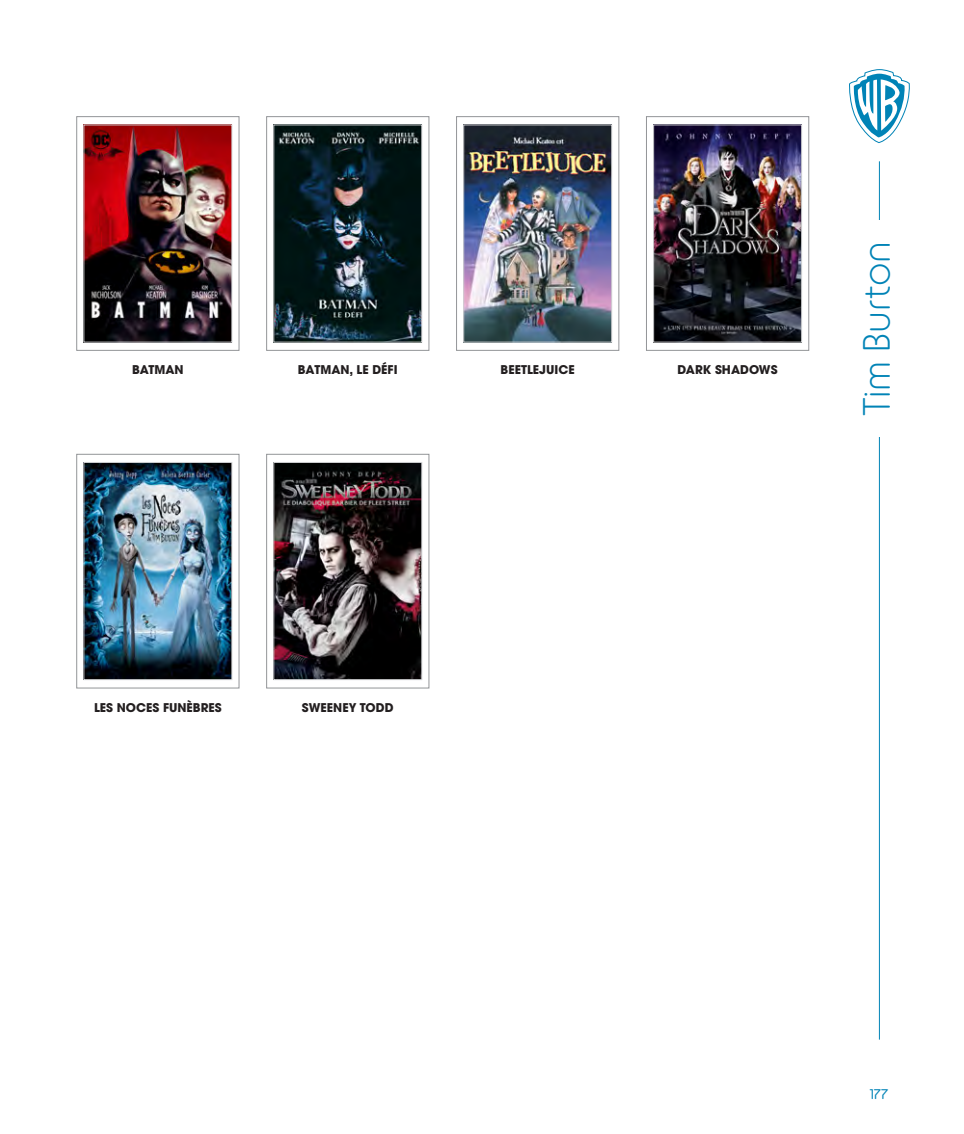
<style>
.page{position:relative;width:964px;height:1134px;background:#fff}
.page>*{position:absolute;margin:0;border:0;box-sizing:border-box;transform-origin:0 0}
.t1{font:38px "BC Alphapipe L";color:#0083b6}
.t2{font:14px "BC Alphapipe RB";color:#0083b6}
.t3{font:700 12px "ITC Avant Garde Pro";color:#231f20}
</style>
<div class="page">
<hr style="left:879px;top:161px;width:1px;height:878px;background:#0083b6">
<svg style="left:849px;top:69px;width:61px;height:74px"></svg>
<div style="left:76px;top:454px;width:163px;height:234px;background:#fff;border:1px solid #939598"></div>
<img style="left:86px;top:464px;width:144px;height:214px">
<div style="left:84px;top:462px;width:148px;height:218px;border:1px solid #d1d2d4"></div>
<div style="left:266px;top:454px;width:163px;height:234px;background:#fff;border:1px solid #939598"></div>
<img style="left:276px;top:464px;width:144px;height:214px">
<div style="left:274px;top:462px;width:148px;height:218px;border:1px solid #d1d2d4"></div>
<svg style="left:76px;top:116px;width:163px;height:235px"></svg>
<img style="left:86px;top:127px;width:144px;height:213px">
<svg style="left:266px;top:116px;width:163px;height:235px"></svg>
<img style="left:276px;top:127px;width:144px;height:213px">
<div style="left:456px;top:116px;width:163px;height:235px;background:#fff;border:1px solid #939598"></div>
<img style="left:465px;top:127px;width:145px;height:213px">
<div style="left:463px;top:125px;width:149px;height:217px;border:1px solid #d1d2d4"></div>
<div style="left:646px;top:116px;width:163px;height:235px;background:#fff;border:1px solid #939598"></div>
<img style="left:655px;top:127px;width:145px;height:213px">
<div style="left:653px;top:125px;width:149px;height:217px;border:1px solid #d1d2d4"></div>
<p class="t3" style="left:132px;top:361px;width:53px">BATMAN</p>
<p class="t3" style="left:298px;top:361px;width:101px">BATMAN, LE DÉFI</p>
<p class="t3" style="left:501px;top:361px;width:76px">BEETLEJUICE</p>
<p class="t3" style="left:678px;top:361px;width:101px">DARK SHADOWS</p>
<p class="t1" style="left:853px;top:416px;width:176px;rotate:-90deg">Tim Burton</p>
<p class="t3" style="left:94px;top:699px;width:129px">LES NOCES FUNÈBRES</p>
<p class="t3" style="left:302px;top:699px;width:93px">SWEENEY TODD</p>
<p class="t2" style="left:870px;top:1085px;width:20px">177</p>
</div>
